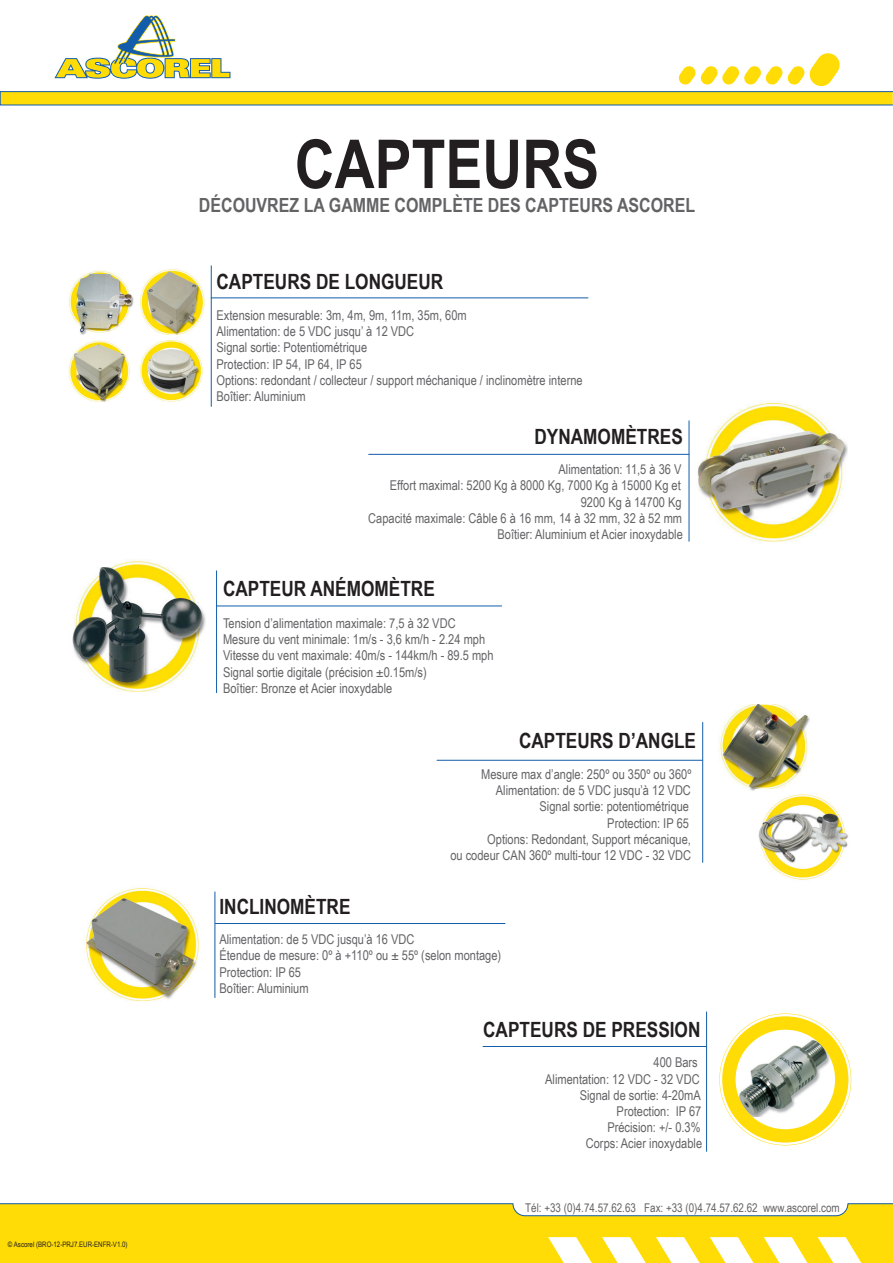
<style>
.page{position:relative;width:893px;height:1263px;background:#fff}
.page>*{position:absolute;margin:0;border:0;box-sizing:border-box;transform-origin:0 0}
.t1{font:700 67.5px "Arial Narrow";color:#231f20}
.t2{font:700 21px "Arial Narrow";color:#231f20}
.t3{font:700 19.5px "Arial Narrow";color:#636366}
.t4{font:13.5px/16.2px "Arial Narrow";color:#636366}
.t5{font:12px "Arial Narrow";color:#636366}
.t6{font:7.5px "Arial Narrow";color:#231f20}
</style>
<div class="page">
<svg style="left:54px;top:15px;width:176px;height:64px"></svg>
<svg style="left:0;top:1203px;width:893px;height:60px"></svg>
<svg style="left:818px;top:1237px;width:43px;height:26px"></svg>
<svg style="left:764px;top:1237px;width:43px;height:26px"></svg>
<svg style="left:710px;top:1237px;width:44px;height:26px"></svg>
<svg style="left:656px;top:1237px;width:44px;height:26px"></svg>
<svg style="left:602px;top:1237px;width:44px;height:26px"></svg>
<svg style="left:548px;top:1237px;width:44px;height:26px"></svg>
<hr style="left:211px;top:266px;width:1px;height:140px;background:#135cab">
<hr style="left:211px;top:298px;width:377px;height:1px;background:#135cab">
<hr style="left:689px;top:421px;width:1px;height:120px;background:#135cab">
<hr style="left:369px;top:454px;width:320px;height:1px;background:#135cab">
<img style="left:697px;top:401px;width:150px;height:141px">
<hr style="left:216px;top:571px;width:1px;height:122px;background:#135cab">
<hr style="left:217px;top:606px;width:285px;height:1px;background:#135cab">
<img style="left:72px;top:559px;width:134px;height:133px">
<hr style="left:437px;top:760px;width:265px;height:1px;background:#135cab">
<img style="left:86px;top:886px;width:113px;height:115px">
<hr style="left:215px;top:892px;width:1px;height:105px;background:#135cab">
<hr style="left:215px;top:923px;width:290px;height:1px;background:#135cab">
<svg style="left:678px;top:53px;width:162px;height:33px"></svg>
<img style="left:140px;top:269px;width:65px;height:66px">
<img style="left:69px;top:270px;width:65px;height:65px">
<img style="left:68px;top:340px;width:62px;height:62px">
<img style="left:140px;top:339px;width:63px;height:63px">
<div style="left:0;top:92px;width:893px;height:13px;background:#ffdc06"></div>
<div style="left:0;top:91px;width:893px;height:14px;border:1px solid #135cab"></div>
<hr style="left:706px;top:1012px;width:1px;height:139px;background:#135cab">
<hr style="left:483px;top:1046px;width:223px;height:1px;background:#135cab">
<svg style="left:719px;top:1013px;width:132px;height:132px"></svg>
<hr style="left:702px;top:722px;width:1px;height:140px;background:#135cab">
<img style="left:719px;top:704px;width:91px;height:87px">
<img style="left:755px;top:789px;width:93px;height:91px">
<p class="t6" style="left:8px;top:1239px;width:121px">© Ascorel (BRO-12-PRJ7.EUR-ENFR-V1.0)</p>
<p class="t1" style="left:295px;top:113px;width:306px">CAPTEURS</p>
<p class="t3" style="left:199px;top:190px;width:498px">DÉCOUVREZ LA GAMME COMPLÈTE DES CAPTEURS ASCOREL</p>
<p class="t2" style="left:217px;top:266px;width:228px">CAPTEURS DE LONGUEUR</p>
<p class="t4" style="left:217px;top:307px;width:252px">Extension mesurable: 3m, 4m, 9m, 11m, 35m, 60m</p>
<p class="t4" style="left:217px;top:323px;width:199px">Alimentation: de 5 VDC jusqu’ à 12 VDC</p>
<p class="t4" style="left:217px;top:339px;width:152px">Signal sortie: Potentiométrique</p>
<p class="t4" style="left:217px;top:355px;width:147px">Protection: IP 54, IP 64, IP 65</p>
<p class="t4" style="left:217px;top:371px;width:368px">Options: redondant / collecteur / support méchanique / inclinomètre interne</p>
<p class="t4" style="left:217px;top:388px;width:91px">Boîtier: Aluminium</p>
<p class="t2" style="left:534px;top:420px;width:150px">DYNAMOMÈTRES</p>
<p class="t4" style="left:559px;top:461px;width:124px">Alimentation: 11,5 à 36 V</p>
<p class="t4" style="left:390px;top:477px;width:292px">Effort maximal: 5200 Kg à 8000 Kg, 7000 Kg à 15000 Kg et</p>
<p class="t4" style="left:581px;top:493px;width:102px">9200 Kg à 14700 Kg</p>
<p class="t4" style="left:368px;top:509px;width:315px">Capacité maximale: Câble 6 à 16 mm, 14 à 32 mm, 32 à 52 mm</p>
<p class="t4" style="left:498px;top:526px;width:187px">Boîtier: Aluminium et Acier inoxydable</p>
<p class="t2" style="left:223px;top:572px;width:213px">CAPTEUR ANÉMOMÈTRE</p>
<p class="t4" style="left:223px;top:615px;width:234px">Tension d’alimentation maximale: 7,5 à 32 VDC</p>
<p class="t4" style="left:223px;top:631px;width:264px">Mesure du vent minimale: 1m/s - 3,6 km/h - 2.24 mph</p>
<p class="t4" style="left:223px;top:647px;width:272px">Vitesse du vent maximale: 40m/s - 144km/h - 89.5 mph<br>Signal sortie digitale (précision ±0.15m/s)</p>
<p class="t4" style="left:223px;top:679px;width:171px">Boîtier: Bronze et Acier inoxydable</p>
<p class="t2" style="left:519px;top:725px;width:178px">CAPTEURS D’ANGLE</p>
<p class="t4" style="left:481px;top:765px;width:212px">Mesure max d’angle: 250º ou 350º ou 360º</p>
<p class="t4" style="left:496px;top:782px;width:197px">Alimentation: de 5 VDC jusqu’à 12 VDC</p>
<p class="t4" style="left:540px;top:798px;width:151px">Signal sortie: potentiométrique</p>
<p class="t4" style="left:607px;top:814px;width:83px">Protection: IP 65</p>
<p class="t4" style="left:487px;top:830px;width:205px">Options: Redondant, Support mécanique,</p>
<p class="t4" style="left:450px;top:846px;width:242px">ou codeur CAN 360º multi-tour 12 VDC - 32 VDC</p>
<p class="t2" style="left:219px;top:890px;width:133px">INCLINOMÈTRE</p>
<p class="t4" style="left:219px;top:931px;width:197px">Alimentation: de 5 VDC jusqu’à 16 VDC</p>
<p class="t4" style="left:219px;top:947px;width:283px">Étendue de mesure: 0º à +110º ou ± 55º (selon montage)</p>
<p class="t4" style="left:219px;top:963px;width:83px">Protection: IP 65</p>
<p class="t4" style="left:219px;top:979px;width:91px">Boîtier: Aluminium</p>
<p class="t2" style="left:483px;top:1013px;width:219px">CAPTEURS DE PRESSION</p>
<p class="t4" style="left:653px;top:1054px;width:46px">400 Bars</p>
<p class="t4" style="left:545px;top:1070px;width:156px">Alimentation: 12 VDC - 32 VDC</p>
<p class="t4" style="left:580px;top:1086px;width:123px">Signal de sortie: 4-20mA</p>
<p class="t4" style="left:617px;top:1102px;width:86px">Protection: IP 67</p>
<p class="t4" style="left:607px;top:1119px;width:95px">Précision: +/- 0.3%</p>
<p class="t4" style="left:586px;top:1135px;width:118px">Corps: Acier inoxydable</p>
<p class="t5" style="left:525px;top:1199px;width:316px">Tél: +33 (0)4.74.57.62.63 Fax: +33 (0)4.74.57.62.62 www.ascorel.com</p>
</div>
